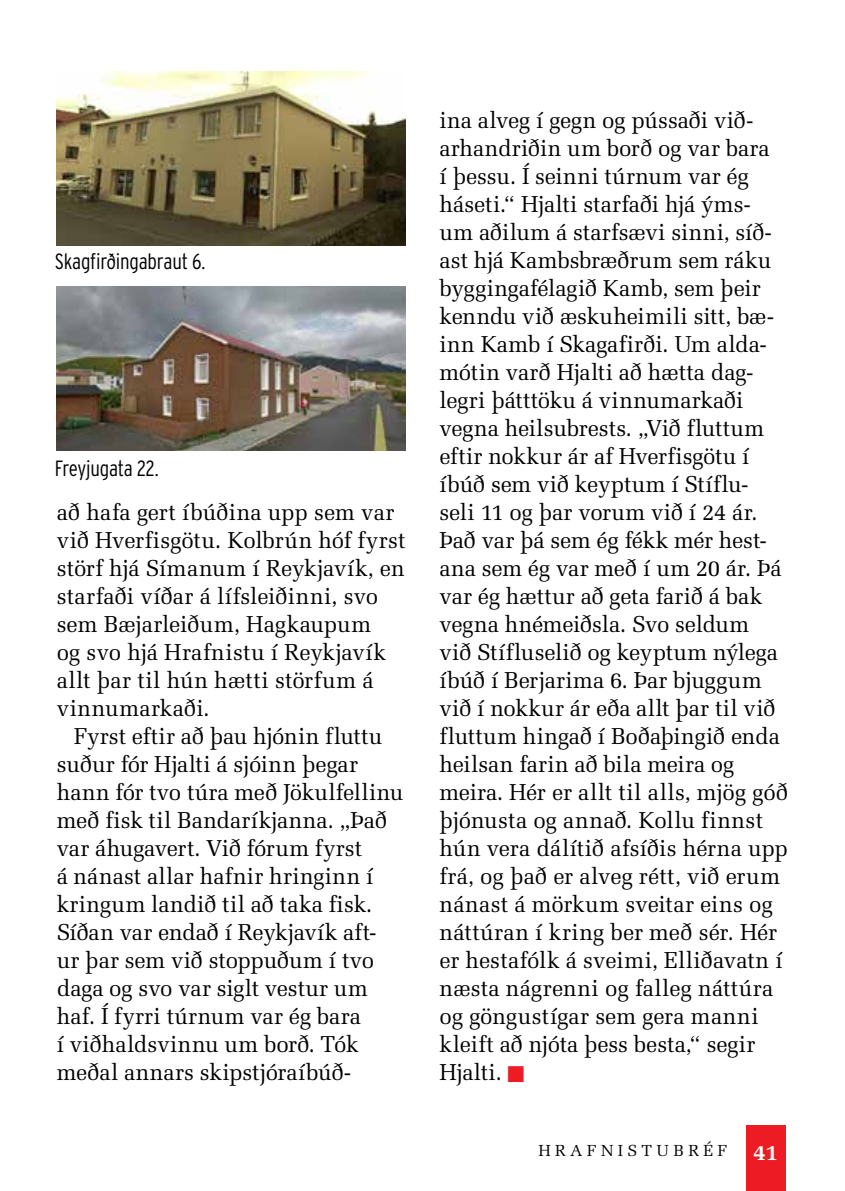
<style>
.page{position:relative;width:845px;height:1191px;background:#fff}
.page>*{position:absolute;margin:0;border:0;box-sizing:border-box;transform-origin:0 0}
.t1{font:23px/28px "Melior";letter-spacing:-.005em;color:#000}
.t2{font:300 condensed 22px "Interstate";letter-spacing:-.01em;color:#000}
.t3{font:16px "Melior";letter-spacing:.27em;color:#000}
.s1{color:#ed1b23}
.s2{font-weight:700;font-size:22px;color:#fff}
</style>
<div class="page">
<div style="left:745px;top:1125px;width:40px;height:66px;background:#ed1b23"></div>
<img style="left:57px;top:72px;width:348px;height:173px">
<img style="left:57px;top:287px;width:348px;height:163px">
<p class="t2" style="left:55px;top:249px;width:152px">Skagfirðingabraut 6.</p>
<p class="t2" style="left:55px;top:456px;width:105px">Freyjugata 22.</p>
<p class="t1" style="left:57px;top:498px;width:350px">að hafa gert íbúðina upp sem var við Hverfisgötu. Kolbrún hóf fyrst störf hjá Símanum í Reykjavík, en starfaði víðar á lífsleiðinni, svo sem Bæjarleiðum, Hagkaupum<br>og svo hjá Hrafnistu í Reykjavík allt þar til hún hætti störfum á vinnumarkaði.</p>
<p class="t1" style="left:57px;top:722px;width:348px;text-indent:17px">Fyrst eftir að þau hjónin fluttu suður fór Hjalti á sjóinn þegar hann fór tvo túra með Jökulfellinu með fisk til Bandaríkjanna. „Það var áhugavert. Við fórum fyrst<br>á nánast allar hafnir hringinn í kringum landið til að taka fisk.<br>Síðan var endað í Reykjavík aft&shy;ur þar sem við stoppuðum í tvo daga og svo var siglt vestur um haf. Í fyrri túrnum var ég bara<br>í viðhaldsvinnu um borð. Tók meðal annars skipstjóraíbúð-</p>
<p class="t1" style="left:439px;top:106px;width:350px">ina alveg í gegn og pússaði við&shy;arhandriðin um borð og var bara<br>í þessu. Í seinni túrnum var ég háseti.“ Hjalti starfaði hjá ýms&shy;um aðilum á starfsævi sinni, síð&shy;ast hjá Kambsbræðrum sem ráku byggingafélagið Kamb, sem þeir kenndu við æskuheimili sitt, bæ&shy;inn Kamb í Skagafirði. Um alda&shy;mótin varð Hjalti að hætta dag&shy;legri þátttöku á vinnumarkaði vegna heilsubrests. „Við fluttum eftir nokkur ár af Hverfisgötu í íbúð sem við keyptum í Stíflu&shy;seli 11 og þar vorum við í 24 ár.<br>Það var þá sem ég fékk mér hest&shy;ana sem ég var með í um 20 ár. Þá var ég hættur að geta farið á bak vegna hnémeiðsla. Svo seldum<br>við Stífluselið og keyptum nýlega íbúð í Berjarima 6. Þar bjuggum við í nokkur ár eða allt þar til við fluttum hingað í Boðaþingið enda heilsan farin að bila meira og meira. Hér er allt til alls, mjög góð þjónusta og annað. Kollu finnst hún vera dálítið afsíðis hérna upp frá, og það er alveg rétt, við erum nánast á mörkum sveitar eins og náttúran í kring ber með sér. Hér er hestafólk á sveimi, Elliðavatn í næsta nágrenni og falleg náttúra og göngustígar sem gera manni kleift að njóta þess besta,“ segir<br>Hjalti. <span class="s1">■</span></p>
<p class="t3" style="left:538px;top:1141px;width:241px">Hrafnistu bréf <span class="s2">41</span></p>
</div>
